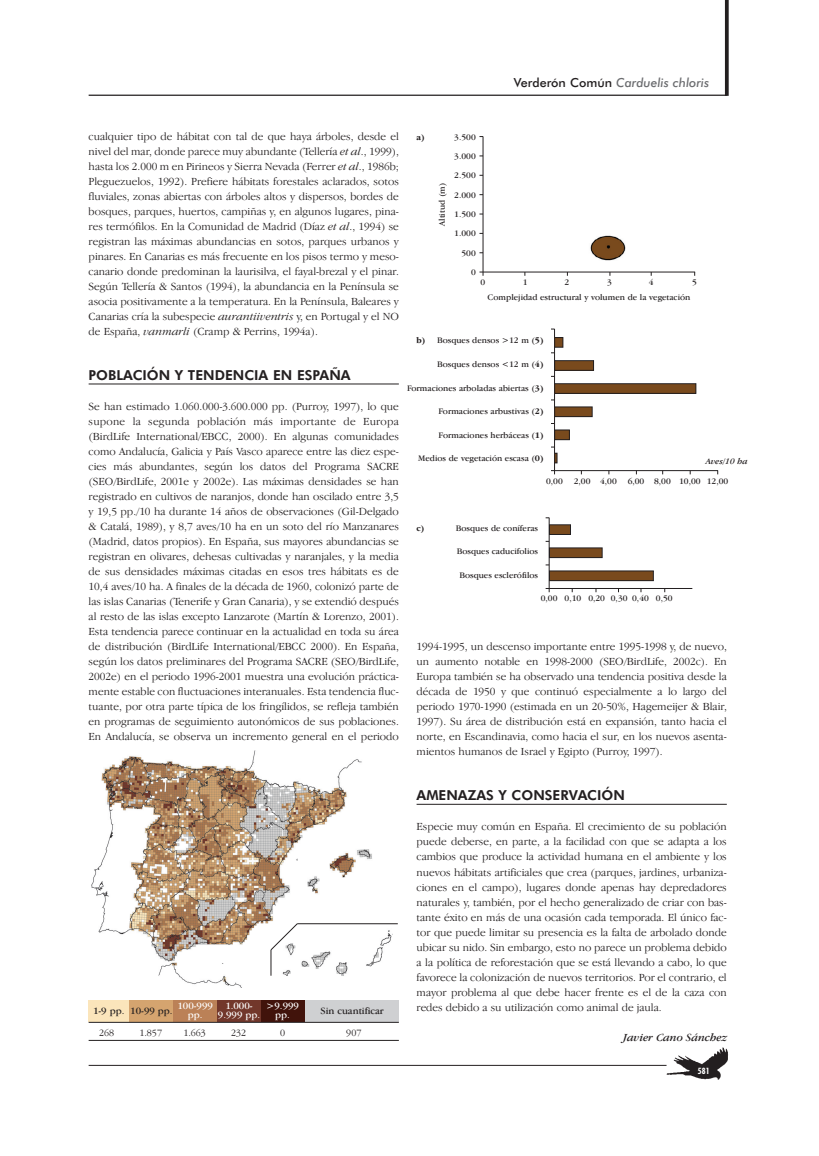
<style>
.page{position:relative;width:819px;height:1156px;background:#fff}
.page>*{position:absolute;margin:0;border:0;box-sizing:border-box;transform-origin:0 0}
.t1{font:800 13.75px "Futura BT";color:#231f20}
.t2{font:italic 500 12.5px "Futura BT";color:#6c6d70}
.t3{font:300 11.25px/15px "Garamond IT Cby BT";color:#231f20;text-align:justify}
.t4{font:italic 11.25px "Garamond IT Cby BT";color:#231f20}
.t5{font:10px/8.8px "Garamond IT Cby BT";color:#fff;text-align:center}
.t6{font:10px "Garamond IT Cby BT";color:#231f20}
.t7{font:300 10px "Garamond IT Cby BT";color:#231f20}
.t8{font:8.75px "Garamond IT Cby BT";color:#231f20}
.t9{font:italic 8.75px "Garamond IT Cby BT";color:#231f20}
.t10{font:700 8.75px "Garamond IT Cby BT";color:#231f20}
.t11{font:700 condensed 8.75px "Futura BT";color:#fff}
.s1{font-style:normal;color:#231f20}
.s2{font-style:italic}
.s3{font-weight:700}
</style>
<div class="page">
<div style="left:89px;top:1000px;width:310px;height:22px;background:#cfd0d2"></div>
<div style="left:89px;top:1000px;width:215px;height:22px;background:#41130b"></div>
<div style="left:89px;top:1000px;width:171px;height:22px;background:#72372b"></div>
<div style="left:89px;top:1000px;width:127px;height:22px;background:#bb8157"></div>
<div style="left:89px;top:1000px;width:84px;height:22px;background:#d5a46f"></div>
<div style="left:89px;top:1000px;width:40px;height:22px;background:#fbe5bb"></div>
<hr style="left:89px;top:1021px;width:310px;height:1px;background:#231f20">
<hr style="left:89px;top:1039px;width:310px;height:1px;background:#231f20">
<img style="left:91px;top:750px;width:301px;height:237px">
<svg style="left:270px;top:922px;width:28px;height:53px"></svg>
<hr style="left:297px;top:923px;width:101px;height:1px;background:#231f20">
<hr style="left:89px;top:1064px;width:577px;height:1px;background:#231f20">
<img style="left:663px;top:1047px;width:65px;height:33px">
<hr style="left:89px;top:383px;width:310px;height:1px;background:#231f20">
<hr style="left:416px;top:803px;width:310px;height:1px;background:#231f20">
<hr style="left:725px;top:0;width:3px;height:96px;background:#231f20">
<hr style="left:89px;top:95px;width:637px;height:1px;background:#231f20">
<img style="left:590px;top:235px;width:36px;height:26px">
<hr style="left:551px;top:470px;width:167px;height:1px;background:#231f20">
<hr style="left:554px;top:329px;width:1px;height:145px;background:#231f20">
<div style="left:554px;top:337px;width:9px;height:10px;background:#794a1d"></div>
<div style="left:554px;top:337px;width:9px;height:10px;border:1px solid #231f20"></div>
<div style="left:554px;top:360px;width:39px;height:10px;background:#794a1d"></div>
<div style="left:554px;top:360px;width:40px;height:10px;border:1px solid #231f20"></div>
<div style="left:554px;top:383px;width:141px;height:10px;background:#794a1d"></div>
<div style="left:554px;top:383px;width:142px;height:10px;border:1px solid #231f20"></div>
<div style="left:554px;top:407px;width:38px;height:9px;background:#794a1d"></div>
<div style="left:554px;top:406px;width:38px;height:11px;border:1px solid #231f20"></div>
<div style="left:554px;top:430px;width:15px;height:9px;background:#794a1d"></div>
<div style="left:554px;top:429px;width:15px;height:11px;border:1px solid #231f20"></div>
<svg style="left:554px;top:453px;width:3px;height:10px"></svg>
<hr style="left:479px;top:272px;width:216px;height:1px;background:#231f20">
<hr style="left:482px;top:136px;width:1px;height:140px;background:#231f20">
<hr style="left:545px;top:588px;width:147px;height:1px;background:#231f20">
<hr style="left:549px;top:517px;width:1px;height:75px;background:#231f20">
<div style="left:549px;top:524px;width:21px;height:10px;background:#794a1d"></div>
<div style="left:549px;top:547px;width:53px;height:10px;background:#794a1d"></div>
<div style="left:549px;top:547px;width:53px;height:10px;border:1px solid #231f20"></div>
<div style="left:549px;top:571px;width:104px;height:9px;background:#794a1d"></div>
<div style="left:549px;top:570px;width:104px;height:11px;border:1px solid #231f20"></div>
<p class="t2" style="left:514px;top:78px;width:197px"><span class="s1">Verderón Común</span> Carduelis chloris</p>
<p class="t3" style="left:89px;top:130px;width:312px">cualquier tipo de hábitat con tal de que haya árboles, desde el nivel del mar, donde parece muy abundante (Tellería <span class="s2">et al</span>., 1999), hasta los 2.000 m en Pirineos y Sierra Nevada (Ferrer <span class="s2">et al</span>., 1986b; Pleguezuelos, 1992). Prefiere hábitats forestales aclarados, sotos fluviales, zonas abiertas con árboles altos y dispersos, bordes de bosques, parques, huertos, campiñas y, en algunos lugares, pina&shy;res termófilos. En la Comunidad de Madrid (Díaz <span class="s2">et al</span>., 1994) se registran las máximas abundancias en sotos, parques urbanos y pinares. En Canarias es más frecuente en los pisos termo y meso&shy;canario donde predominan la laurisilva, el fayal-brezal y el pinar.<br>Según Tellería &amp; Santos (1994), la abundancia en la Península se asocia positivamente a la temperatura. En la Península, Baleares y Canarias cría la subespecie <span class="s2">aurantiiventris</span> y, en Portugal y el NO de España, <span class="s2">vanmarli</span> (Cramp &amp; Perrins, 1994a).</p>
<p class="t1" style="left:89px;top:369px;width:263px">POBLACIÓN Y TENDENCIA EN ESPAÑA</p>
<p class="t3" style="left:89px;top:400px;width:312px">Se han estimado 1.060.000-3.600.000 pp. (Purroy, 1997), lo que supone la segunda población más importante de Europa (BirdLife International/EBCC, 2000). En algunas comunidades como Andalucía, Galicia y País Vasco aparece entre las diez espe&shy;cies más abundantes, según los datos del Programa SACRE (SEO/BirdLife, 2001e y 2002e). Las máximas densidades se han registrado en cultivos de naranjos, donde han oscilado entre 3,5 y 19,5 pp./10 ha durante 14 años de observaciones (Gil-Delgado &amp; Catalá, 1989), y 8,7 aves/10 ha en un soto del río Manzanares (Madrid, datos propios). En España, sus mayores abundancias se registran en olivares, dehesas cultivadas y naranjales, y la media de sus densidades máximas citadas en esos tres hábitats es de 10,4 aves/10 ha. A finales de la década de 1960, colonizó parte de las islas Canarias (Tenerife y Gran Canaria), y se extendió después al resto de las islas excepto Lanzarote (Martín &amp; Lorenzo, 2001).<br>Esta tendencia parece continuar en la actualidad en toda su área de distribución (BirdLife International/EBCC 2000). En España, según los datos preliminares del Programa SACRE (SEO/BirdLife, 2002e) en el periodo 1996-2001 muestra una evolución práctica&shy;mente estable con fluctuaciones interanuales. Esta tendencia fluc&shy;tuante, por otra parte típica de los fringílidos, se refleja también en programas de seguimiento autonómicos de sus poblaciones.<br>En Andalucía, se observa un incremento general en el periodo</p>
<p class="t6" style="left:93px;top:1006px;width:81px">1-9 pp. 10-99 pp.</p>
<p class="t5" style="left:177px;top:1002px;width:37px">100-999 pp.</p>
<p class="t5" style="left:218px;top:1002px;width:44px">1.000-<br>9.999 pp.</p>
<p class="t5" style="left:266px;top:1002px;width:34px">&gt;9.999 pp.</p>
<p class="t6" style="left:320px;top:1006px;width:65px">Sin cuantificar</p>
<p class="t7" style="left:99px;top:1028px;width:17px">268</p>
<p class="t7" style="left:139px;top:1028px;width:24px">1.857</p>
<p class="t7" style="left:183px;top:1028px;width:24px">1.663</p>
<p class="t7" style="left:231px;top:1028px;width:17px">232</p>
<p class="t7" style="left:280px;top:1028px;width:7px">0</p>
<p class="t7" style="left:346px;top:1028px;width:17px">907</p>
<p class="t10" style="left:416px;top:133px;width:10px">a)</p>
<p class="t8" style="left:454px;top:133px;width:23px">3.500</p>
<p class="t8" style="left:454px;top:153px;width:23px">3.000</p>
<p class="t8" style="left:454px;top:172px;width:23px">2.500</p>
<p class="t8" style="left:438px;top:226px;width:44px;rotate:-90deg">Altitud (m)</p>
<p class="t8" style="left:454px;top:191px;width:23px">2.000</p>
<p class="t8" style="left:454px;top:211px;width:23px">1.500</p>
<p class="t8" style="left:454px;top:230px;width:23px">1.000</p>
<p class="t8" style="left:461px;top:249px;width:16px">500</p>
<p class="t8" style="left:471px;top:269px;width:6px">0</p>
<p class="t8" style="left:480px;top:279px;width:6px">0</p>
<p class="t8" style="left:522px;top:279px;width:6px">1</p>
<p class="t8" style="left:564px;top:279px;width:6px">2</p>
<p class="t8" style="left:607px;top:279px;width:6px">3</p>
<p class="t8" style="left:648px;top:279px;width:6px">4</p>
<p class="t8" style="left:692px;top:279px;width:6px">5</p>
<p class="t8" style="left:487px;top:294px;width:204px">Complejidad estructural y volumen de la vegetación</p>
<p class="t10" style="left:416px;top:336px;width:10px">b)</p>
<p class="t8" style="left:437px;top:337px;width:108px">Bosques densos &gt;12 m (<span class="s3">5)</span></p>
<p class="t8" style="left:437px;top:361px;width:108px">Bosques densos &lt;12 m (<span class="s3">4)</span></p>
<p class="t8" style="left:407px;top:384px;width:138px">Formaciones arboladas abiertas (<span class="s3">3)</span></p>
<p class="t8" style="left:438px;top:408px;width:107px">Formaciones arbustivas (<span class="s3">2)</span></p>
<p class="t8" style="left:438px;top:431px;width:106px">Formaciones herbáceas (<span class="s3">1)</span></p>
<p class="t8" style="left:418px;top:455px;width:127px">Medios de vegetación escasa (<span class="s3">0)</span></p>
<p class="t9" style="left:705px;top:457px;width:43px">Aves/10 ha</p>
<p class="t10" style="left:416px;top:524px;width:9px">c)</p>
<p class="t8" style="left:546px;top:477px;width:184px">0,00 2,00 4,00 6,00 8,00 10,00 12,00</p>
<p class="t8" style="left:456px;top:524px;width:84px">Bosques de coníferas</p>
<p class="t8" style="left:456px;top:548px;width:83px">Bosques caducifolios</p>
<p class="t8" style="left:459px;top:571px;width:80px">Bosques esclerófilos</p>
<p class="t8" style="left:564px;top:595px;width:110px">0,10 0,20 0,30 0,40 0,50</p>
<p class="t8" style="left:540px;top:595px;width:18px">0,00</p>
<p class="t3" style="left:416px;top:640px;width:312px">1994-1995, un descenso importante entre 1995-1998 y, de nuevo, un aumento notable en 1998-2000 (SEO/BirdLife, 2002c). En Europa también se ha observado una tendencia positiva desde la década de 1950 y que continuó especialmente a lo largo del periodo 1970-1990 (estimada en un 20-50%, Hagemeijer &amp; Blair, 1997). Su área de distribución está en expansión, tanto hacia el norte, en Escandinavia, como hacia el sur, en los nuevos asenta&shy;mientos humanos de Israel y Egipto (Purroy, 1997).</p>
<p class="t1" style="left:416px;top:789px;width:210px">AMENAZAS Y CONSERVACIÓN</p>
<p class="t3" style="left:416px;top:820px;width:312px">Especie muy común en España. El crecimiento de su población puede deberse, en parte, a la facilidad con que se adapta a los cambios que produce la actividad humana en el ambiente y los nuevos hábitats artificiales que crea (parques, jardines, urbaniza&shy;ciones en el campo), lugares donde apenas hay depredadores naturales y, también, por el hecho generalizado de criar con bas&shy;tante éxito en más de una ocasión cada temporada. El único fac&shy;tor que puede limitar su presencia es la falta de arbolado donde ubicar su nido. Sin embargo, esto no parece un problema debido a la política de reforestación que se está llevando a cabo, lo que favorece la colonización de nuevos territorios. Por el contrario, el mayor problema al que debe hacer frente es el de la caza con redes debido a su utilización como animal de jaula.</p>
<p class="t4" style="left:623px;top:1032px;width:105px">Javier Cano Sánchez</p>
<p class="t11" style="left:698px;top:1066px;width:13px">581</p>
</div>
